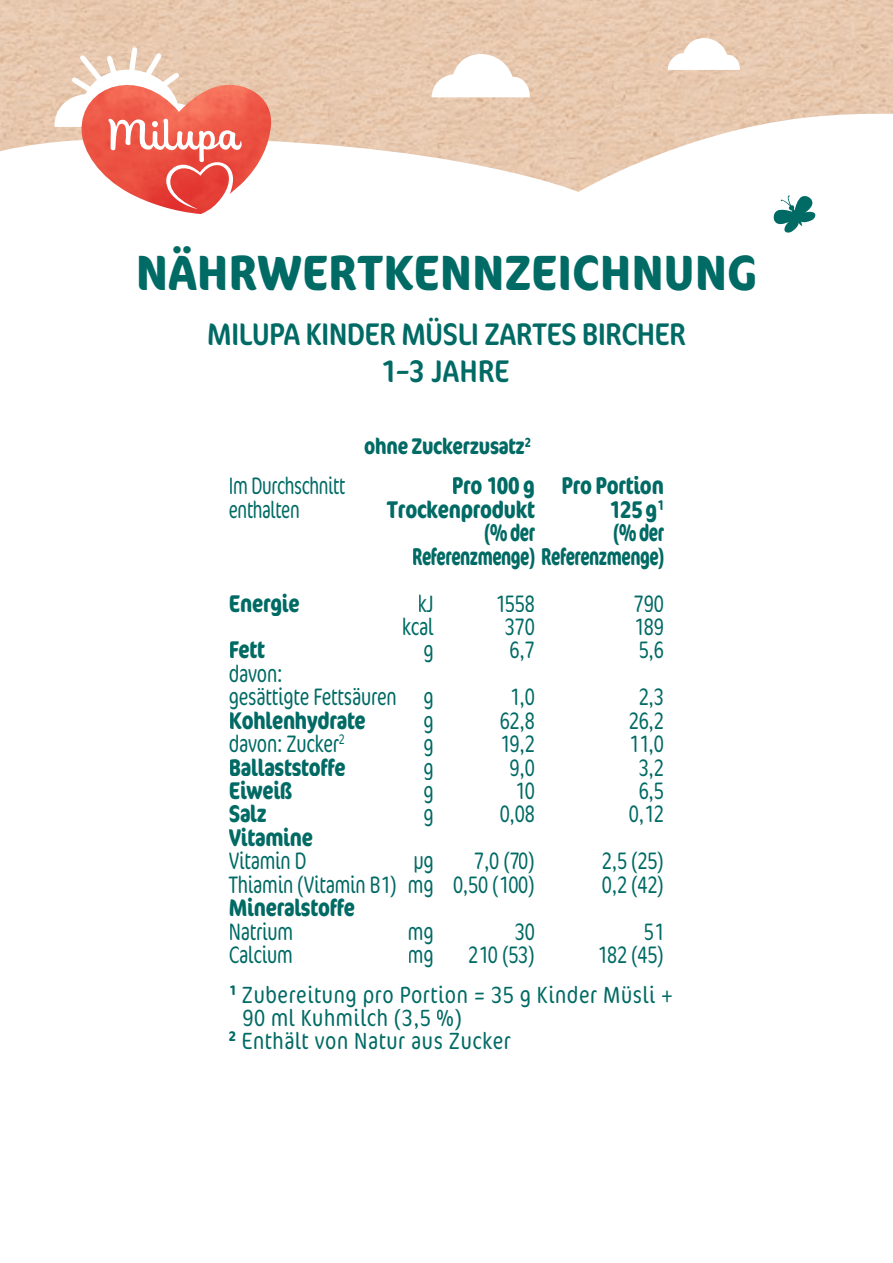
<style>
.page{position:relative;width:893px;height:1263px;background:#fff}
.page>*{position:absolute;margin:0;border:0;box-sizing:border-box;transform-origin:0 0}
.t1{font:700 condensed 49.5px "Cocon";letter-spacing:.01em;color:#006a65}
.t2{font:condensed 31.5px/37.8px "Cocon";letter-spacing:-.005em;color:#006a65;text-align:center}
.t3{font:300 condensed 24.15px/23.4px "Cocon OT";letter-spacing:-.01em;color:#006a64;scale:.9 1}
.t4{font:700 condensed 24.15px "Cocon OT";letter-spacing:-.01em;color:#006a64;scale:.9 1}
.t5{font:700 condensed 24.15px/23.4px "Cocon OT";letter-spacing:-.01em;color:#006a64;text-align:right;scale:.75 1}
.t6{font:300 condensed 24.15px "Cocon OT";letter-spacing:-.01em;color:#006a64;scale:.85 1}
.t7{font:300 condensed 23.85px "Cocon OT";letter-spacing:.025em;color:#006a64}
.t8{font:700 condensed 22.65px "Cocon OT";letter-spacing:-.01em;color:#006a64;scale:.9 1}
</style>
<div class="page">
<img style="left:0;top:0;width:893px;height:192px">
<img style="left:80px;top:174px;width:192px;height:40px">
<svg style="left:54px;top:47px;width:232px;height:127px"></svg>
<svg style="left:668px;top:38px;width:72px;height:32px"></svg>
<svg style="left:432px;top:54px;width:98px;height:43px"></svg>
<svg style="left:767px;top:187px;width:56px;height:46px"></svg>
<h1 class="t1" style="left:136px;top:244px;width:622px">NÄHRWERTKENNZEICHNUNG</h1>
<h2 class="t2" style="left:207px;top:316px;width:480px">MILUPA KINDER MÜSLI ZARTES BIRCHER<br>1–3 JAHRE</h2>
<p class="t8" style="left:364px;top:433px;width:187px">ohne Zuckerzusatz<sup>2</sup></p>
<p class="t6" style="left:229px;top:473px;width:138px">Im Durchschnitt</p>
<p class="t4" style="left:452px;top:472px;width:237px">Pro 100 g Pro Portion</p>
<p class="t6" style="left:229px;top:496px;width:85px">enthalten</p>
<p class="t4" style="left:387px;top:496px;width:166px">Trockenprodukt</p>
<p class="t4" style="left:609px;top:496px;width:63px">125g<sup>1</sup></p>
<p class="t5" style="left:484px;top:522px;width:69px">(% der</p>
<p class="t5" style="left:412px;top:522px;width:337px">(% der<br>Referenzmenge) Referenzmenge)</p>
<p class="t4" style="left:229px;top:589px;width:80px">Energie</p>
<p class="t3" style="left:418px;top:593px;width:19px">kJ</p>
<p class="t3" style="left:495px;top:593px;width:46px">1558</p>
<p class="t3" style="left:634px;top:593px;width:35px">790</p>
<p class="t3" style="left:402px;top:616px;width:36px">kcal</p>
<p class="t3" style="left:505px;top:616px;width:35px">370</p>
<p class="t3" style="left:634px;top:616px;width:35px">189</p>
<p class="t4" style="left:229px;top:636px;width:42px">Fett</p>
<p class="t3" style="left:423px;top:640px;width:13px">g</p>
<p class="t3" style="left:510px;top:640px;width:29px">6,7</p>
<p class="t3" style="left:639px;top:640px;width:29px">5,6</p>
<p class="t3" style="left:229px;top:663px;width:229px">davon:<br>gesättigte Fettsäuren g</p>
<p class="t3" style="left:510px;top:686px;width:29px">1,0</p>
<p class="t3" style="left:639px;top:686px;width:29px">2,3</p>
<p class="t4" style="left:229px;top:706px;width:154px">Kohlenhydrate</p>
<p class="t3" style="left:423px;top:710px;width:13px">g</p>
<p class="t3" style="left:500px;top:710px;width:40px">62,8</p>
<p class="t3" style="left:629px;top:710px;width:40px">26,2</p>
<p class="t3" style="left:229px;top:733px;width:130px">davon: Zucker<sup>2</sup></p>
<p class="t3" style="left:423px;top:733px;width:13px">g</p>
<p class="t3" style="left:500px;top:733px;width:40px">19,2</p>
<p class="t3" style="left:629px;top:733px;width:40px">11,0</p>
<p class="t4" style="left:229px;top:753px;width:132px">Ballaststoffe</p>
<p class="t3" style="left:423px;top:757px;width:13px">g</p>
<p class="t3" style="left:510px;top:757px;width:29px">9,0</p>
<p class="t3" style="left:639px;top:757px;width:29px">3,2</p>
<p class="t4" style="left:229px;top:777px;width:72px">Eiweiß</p>
<p class="t3" style="left:423px;top:780px;width:13px">g</p>
<p class="t3" style="left:515px;top:780px;width:24px">10</p>
<p class="t3" style="left:639px;top:780px;width:29px">6,5</p>
<p class="t4" style="left:229px;top:800px;width:44px">Salz</p>
<p class="t3" style="left:423px;top:803px;width:13px">g</p>
<p class="t3" style="left:500px;top:803px;width:40px">0,08</p>
<p class="t3" style="left:629px;top:803px;width:40px">0,12</p>
<p class="t4" style="left:229px;top:823px;width:95px">Vitamine</p>
<p class="t3" style="left:229px;top:850px;width:88px">Vitamin D</p>
<p class="t3" style="left:413px;top:850px;width:24px">µg</p>
<p class="t3" style="left:474px;top:850px;width:69px">7,0 (70)</p>
<p class="t3" style="left:602px;top:850px;width:70px">2,5 (25)</p>
<p class="t3" style="left:229px;top:874px;width:341px">Thiamin (Vitamin B1) mg 0,50 (100)</p>
<p class="t3" style="left:602px;top:874px;width:70px">0,2 (42)</p>
<p class="t4" style="left:229px;top:894px;width:142px">Mineralstoffe</p>
<p class="t3" style="left:229px;top:921px;width:73px">Natrium</p>
<p class="t3" style="left:408px;top:921px;width:30px">mg</p>
<p class="t3" style="left:515px;top:921px;width:24px">30</p>
<p class="t3" style="left:644px;top:921px;width:24px">51</p>
<p class="t3" style="left:229px;top:944px;width:73px">Calcium</p>
<p class="t3" style="left:408px;top:944px;width:30px">mg</p>
<p class="t3" style="left:468px;top:944px;width:76px">210 (53)</p>
<p class="t3" style="left:597px;top:944px;width:76px">182 (45)</p>
<p class="t7" style="left:229px;top:982px;width:445px"><sup>1</sup> Zubereitung pro Portion = 35 g Kinder Müsli +</p>
<p class="t7" style="left:243px;top:1005px;width:221px">90 ml Kuhmilch (3,5 %)</p>
<p class="t7" style="left:229px;top:1028px;width:283px"><sup>2</sup> Enthält von Natur aus Zucker</p>
</div>
